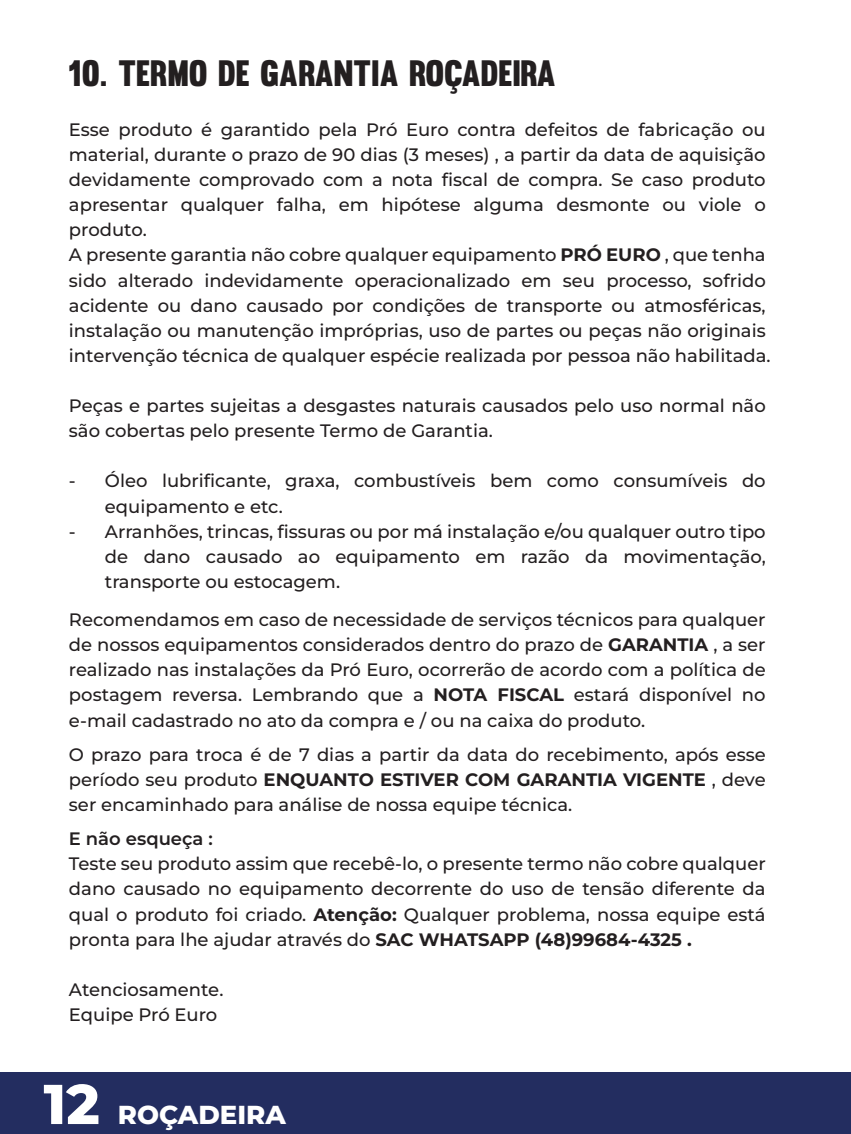
<style>
.page{position:relative;width:851px;height:1134px;background:#fff}
.page>*{position:absolute;margin:0;border:0;box-sizing:border-box;transform-origin:0 0}
.t1{font:36px "Muro";color:#231f20}
.t2{font:800 26px "Montserrat";color:#fff}
.t3{font:500 18px/25.2px "Montserrat";color:#231f20}
.t4{font:100 18px "Montserrat";color:#231f20}
.s1{font-weight:100}
.s2{font-size:56px}
</style>
<div class="page">
<div style="left:0;top:1072px;width:851px;height:62px;background:#232d60"></div>
<h1 class="t1" style="left:69px;top:51px;width:488px">10. TERMO DE GARANTIA ROÇADEIRA</h1>
<p class="t3" style="left:69px;top:116px;width:703px">Esse produto é garantido pela Pró Euro contra defeitos de fabricação ou material, durante o prazo de 90 dias (3 meses) , a partir da data de aquisição devidamente comprovado com a nota fiscal de compra. Se caso produto apresentar qualquer falha, em hipótese alguma desmonte ou viole o produto.<br>A presente garantia não cobre qualquer equipamento <span class="s1">PRÓ EURO</span> , que tenha sido alterado indevidamente operacionalizado em seu processo, sofrido acidente ou dano causado por condições de transporte ou atmosféricas, instalação ou manutenção impróprias, uso de partes ou peças não originais intervenção técnica de qualquer espécie realizada por pessoa não habilitada.</p>
<p class="t3" style="left:69px;top:393px;width:698px">Peças e partes sujeitas a desgastes naturais causados pelo uso normal não são cobertas pelo presente Termo de Garantia.</p>
<p class="t3" style="left:105px;top:468px;width:662px;text-indent:-36px">- Óleo lubrificante, graxa, combustíveis bem como consumíveis do equipamento e etc.</p>
<p class="t3" style="left:105px;top:518px;width:662px;text-align:justify;text-indent:-36px">- Arranhões, trincas, fissuras ou por má instalação e/ou qualquer outro tipo de dano causado ao equipamento em razão da movimentação, transporte ou estocagem.</p>
<p class="t3" style="left:69px;top:607px;width:698px;text-align:justify">Recomendamos em caso de necessidade de serviços técnicos para qualquer de nossos equipamentos considerados dentro do prazo de <span class="s1">GARANTIA</span> , a ser realizado nas instalações da Pró Euro, ocorrerão de acordo com a política de postagem reversa. Lembrando que a <span class="s1">NOTA FISCAL</span> estará disponível no e-mail cadastrado no ato da compra e / ou na caixa do produto.</p>
<p class="t3" style="left:69px;top:741px;width:698px;text-align:justify">O prazo para troca é de 7 dias a partir da data do recebimento, após esse período seu produto <span class="s1">ENQUANTO ESTIVER COM GARANTIA VIGENTE</span> , deve ser encaminhado para análise de nossa equipe técnica.</p>
<p class="t4" style="left:69px;top:827px;width:145px">E não esqueça :</p>
<p class="t3" style="left:69px;top:851px;width:698px;text-align:justify">Teste seu produto assim que recebê-lo, o presente termo não cobre qualquer dano causado no equipamento decorrente do uso de tensão diferente da qual o produto foi criado. <span class="s1">Atenção:</span> Qualquer problema, nossa equipe está pronta para lhe ajudar através do <span class="s1">SAC WHATSAPP (48)99684-4325 .</span></p>
<p class="t3" style="left:69px;top:976px;width:156px">Atenciosamente.<br>Equipe Pró Euro</p>
<h2 class="t2" style="left:44px;top:1096px;width:244px"><span class="s2">12</span> ROÇADEIRA</h2>
</div>
